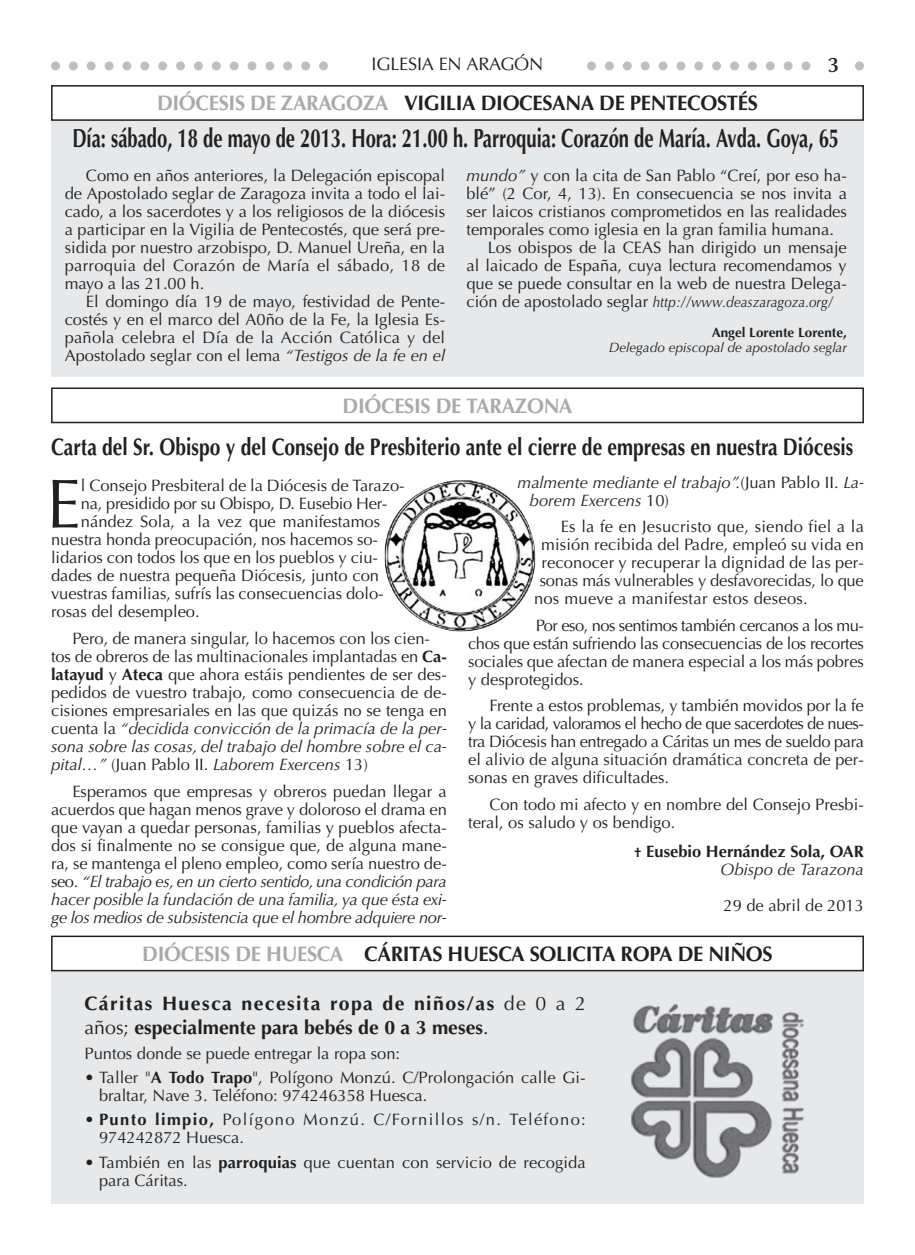
<style>
.page{position:relative;width:915px;height:1255px;background:#fff}
.page>*{position:absolute;margin:0;border:0;box-sizing:border-box;transform-origin:0 0}
.t1{font:69.3px "Optima";color:#231f20}
.t2{font:700 26.25px "Optima";color:#231f20;scale:.7 1}
.t3{font:700 24px "Optima";color:#231f20;scale:.8 1}
.t4{font:700 21px "Optima";letter-spacing:-.015em;color:#231f20}
.t5{font:700 21px "Optima";letter-spacing:-.015em;color:#a8a9ad}
.t6{font:600 21px "Optima LT Std";color:#231f20}
.t7{font:700 19.5px/24px "Optima";letter-spacing:.07em;color:#231f20}
.t8{font:18px "Optima LT Std";letter-spacing:-.01em;color:#231f20}
.t9{font:16.5px/18px "Optima";color:#231f20}
.t10{font:16.5px/18px "Optima";letter-spacing:.085em;color:#231f20}
.t11{font:italic 16.5px/18px "Optima";color:#231f20}
.t12{font:700 16.5px/18px "Optima";color:#231f20;text-align:right}
.t13{font:16.5px "Optima";letter-spacing:.02em;color:#231f20}
.t14{font:italic 15px "Optima";color:#231f20;scale:.9 1}
.t15{font:italic 13.5px/15px "Optima";color:#231f20;text-align:right}
.s1{color:#a8a9ad}
.s2{font-style:italic}
.s3{font-style:normal;font-size:16.5px}
.s4{font-weight:700;font-style:normal}
.s5{font-weight:700}
.s6{font-style:normal}
.s7{font-size:13.5px}
.s8{font-weight:400;font-style:italic}
.s9{font-weight:400}
</style>
<div class="page">
<div style="left:51px;top:120px;width:812px;height:257px;background:#e7e8e9"></div>
<div style="left:51px;top:969px;width:812px;height:234px;background:#e7e8e9"></div>
<svg style="left:51px;top:61px;width:812px;height:9px"></svg>
<div style="left:329px;top:52px;width:256px;height:26px;background:#fff"></div>
<div style="left:818px;top:51px;width:30px;height:30px;background:#fff"></div>
<div style="left:51px;top:85px;width:812px;height:36px;border:2px solid #231f20"></div>
<div style="left:51px;top:387px;width:812px;height:36px;border:2px solid #231f20"></div>
<div style="left:51px;top:935px;width:812px;height:36px;border:2px solid #231f20"></div>
<img style="left:384px;top:480px;width:151px;height:151px">
<img style="left:631px;top:1004px;width:173px;height:173px">
<p class="t8" style="left:371px;top:54px;width:173px">IGLESIA EN ARAGÓN</p>
<p class="t6" style="left:827px;top:58px;width:12px">3</p>
<p class="t4" style="left:157px;top:95px;width:602px"><span class="s1">DIÓCESIS DE ZARAGOZA</span> VIGILIA DIOCESANA DE PENTECOSTÉS</p>
<p class="t2" style="left:72px;top:128px;width:1096px">Día: sábado, 18 de mayo de 2013. Hora: 21.00 h. Parroquia: Corazón de María. Avda. Goya, 65</p>
<p class="t9" style="left:86px;top:168px;width:360px">Como en años anteriores, la Delegación episcopal</p>
<p class="t9" style="left:65px;top:186px;width:382px">de Apostolado seglar de Zaragoza invita a todo el lai-</p>
<p class="t9" style="left:65px;top:204px;width:382px">cado, a los sacerdotes y a los religiosos de la diócesis</p>
<p class="t9" style="left:65px;top:222px;width:382px">a participar en la Vigilia de Pentecostés, que será pre-</p>
<p class="t9" style="left:65px;top:240px;width:382px">sidida por nuestro arzobispo, D. Manuel Ureña, en la</p>
<p class="t13" style="left:65px;top:259px;width:382px">parroquia del Corazón de María el sábado, 18 de</p>
<p class="t9" style="left:65px;top:276px;width:141px">mayo a las 21.00 h.</p>
<p class="t9" style="left:86px;top:294px;width:360px">El domingo día 19 de mayo, festividad de Pente-</p>
<p class="t9" style="left:65px;top:312px;width:382px">costés y en el marco del A0ño de la Fe, la Iglesia Es-</p>
<p class="t9" style="left:65px;top:330px;width:382px">pañola celebra el Día de la Acción Católica y del</p>
<p class="t9" style="left:65px;top:348px;width:382px">Apostolado seglar con el lema <span class="s2">“Testigos de la fe en el</span></p>
<p class="t9" style="left:466px;top:168px;width:382px"><span class="s2">mundo”</span> y con la cita de San Pablo “Creí, por eso ha-</p>
<p class="t9" style="left:466px;top:186px;width:382px">blé” (2 Cor, 4, 13). En consecuencia se nos invita a</p>
<p class="t9" style="left:466px;top:204px;width:382px">ser laicos cristianos comprometidos en las realidades</p>
<p class="t9" style="left:466px;top:222px;width:369px">temporales como iglesia en la gran familia humana.</p>
<p class="t9" style="left:487px;top:240px;width:360px">Los obispos de la CEAS han dirigido un mensaje</p>
<p class="t9" style="left:466px;top:258px;width:382px">al laicado de España, cuya lectura recomendamos y</p>
<p class="t9" style="left:466px;top:276px;width:382px">que se puede consultar en la web de nuestra Delega-</p>
<p class="t14" style="left:466px;top:296px;width:409px"><span class="s3">ción de apostolado seglar</span> http://www.deaszaragoza.org/</p>
<p class="t15" style="left:608px;top:326px;width:239px"><span class="s4">Angel Lorente Lorente,<br></span>Delegado episcopal de apostolado seglar</p>
<p class="t5" style="left:342px;top:397px;width:231px">DIÓCESIS DE TARAZONA</p>
<p class="t3" style="left:51px;top:437px;width:1004px">Carta del Sr. Obispo y del Consejo de Presbiterio ante el cierre de empresas en nuestra Diócesis</p>
<p class="t1" style="left:46px;top:475px;width:36px">E</p>
<p class="t9" style="left:81px;top:478px;width:325px">l Consejo Presbiteral de la Diócesis de Tarazo-</p>
<p class="t9" style="left:81px;top:496px;width:308px">na, presidido por su Obispo, D. Eusebio Her-</p>
<p class="t9" style="left:81px;top:514px;width:300px">nández Sola, a la vez que manifestamos</p>
<p class="t9" style="left:51px;top:532px;width:328px">nuestra honda preocupación, nos hacemos so-</p>
<p class="t9" style="left:51px;top:550px;width:328px">lidarios con todos los que en los pueblos y ciu-</p>
<p class="t9" style="left:51px;top:568px;width:329px">dades de nuestra pequeña Diócesis, junto con</p>
<p class="t9" style="left:51px;top:586px;width:334px">vuestras familias, sufrís las consecuencias dolo-</p>
<p class="t9" style="left:51px;top:604px;width:150px">rosas del desempleo.</p>
<p class="t9" style="left:51px;top:631px;width:397px;text-indent:21px">Pero, de manera singular, lo hacemos con los cien&shy;tos de obreros de las multinacionales implantadas en <span class="s5">Ca&shy;latayud</span> y <span class="s5">Ateca</span> que ahora estáis pendientes de ser des&shy;pedidos de vuestro trabajo, como consecuencia de de&shy;cisiones empresariales en las que quizás no se tenga en cuenta la <span class="s2">“decidida convicción de la primacía de la per&shy;sona sobre las cosas, del trabajo del hombre sobre el ca&shy;pital…”</span> (Juan Pablo II. <span class="s2">Laborem Exercens</span> 13)</p>
<p class="t9" style="left:51px;top:783px;width:397px;text-align:justify;text-indent:21px">Esperamos que empresas y obreros puedan llegar a acuerdos que hagan menos grave y doloroso el drama en que vayan a quedar personas, familias y pueblos afecta&shy;dos si finalmente no se consigue que, de alguna mane&shy;ra, se mantenga el pleno empleo, como sería nuestro de&shy;seo. <span class="s2">“El trabajo es, en un cierto sentido, una condición para hacer posible la fundación de una familia, ya que ésta exi&shy;ge los medios de subsistencia que el hombre adquiere nor-</span></p>
<p class="t11" style="left:529px;top:474px;width:336px;text-indent:-12px">malmente mediante el trabajo”.<span class="s6">(Juan Pablo II.</span> La&shy;borem Exercens <span class="s6">10)</span></p>
<p class="t9" style="left:560px;top:519px;width:304px">Es la fe en Jesucristo que, siendo fiel a la</p>
<p class="t9" style="left:541px;top:537px;width:324px">misión recibida del Padre, empleó su vida en</p>
<p class="t9" style="left:541px;top:555px;width:324px">reconocer y recuperar la dignidad de las per-</p>
<p class="t9" style="left:539px;top:573px;width:325px">sonas más vulnerables y desfavorecidas, lo que</p>
<p class="t9" style="left:534px;top:591px;width:275px">nos mueve a manifestar estos deseos.</p>
<p class="t9" style="left:468px;top:617px;width:397px;text-align:justify;text-indent:68px">Por eso, nos sentimos también cercanos a los mu&shy;chos que están sufriendo las consecuencias de los recortes sociales que afectan de manera especial a los más pobres y desprotegidos.</p>
<p class="t9" style="left:468px;top:698px;width:397px;text-align:justify;text-indent:21px">Frente a estos problemas, y también movidos por la fe y la caridad, valoramos el hecho de que sacerdotes de nues&shy;tra Diócesis han entregado a Cáritas un mes de sueldo para el alivio de alguna situación dramática concreta de per&shy;sonas en graves dificultades.</p>
<p class="t9" style="left:468px;top:796px;width:397px;text-indent:21px">Con todo mi afecto y en nombre del Consejo Presbi&shy;teral, os saludo y os bendigo.</p>
<p class="t12" style="left:634px;top:844px;width:231px"><span class="s7">†</span> Eusebio Hernández Sola, OAR<br><span class="s8">Obispo de Tarazona</span></p>
<p class="t9" style="left:723px;top:898px;width:142px">29 de abril de 2013</p>
<p class="t4" style="left:142px;top:945px;width:631px"><span class="s1">DIÓCESIS DE HUESCA</span> CÁRITAS HUESCA SOLICITA ROPA DE NIÑOS</p>
<p class="t7" style="left:84px;top:993px;width:502px">Cáritas Huesca necesita ropa de niños/as <span class="s9">de 0 a 2 años;</span> especialmente para bebés de 0 a 3 meses<span class="s9">.</span></p>
<p class="t9" style="left:84px;top:1045px;width:317px">Puntos donde se puede entregar la ropa son:</p>
<p class="t9" style="left:99px;top:1069px;width:488px;text-indent:-14px">• Taller "<span class="s5">A Todo Trapo</span>", Polígono Monzú. C/Prolongación calle Gi&shy;braltar, Nave 3. Teléfono: 974246358 Huesca.</p>
<p class="t10" style="left:99px;top:1112px;width:488px;text-indent:-14px"><span class="s5">• Punto limpio,</span> Polígono Monzú. C/Fornillos s/n. Teléfono:<br>974242872 Huesca.</p>
<p class="t9" style="left:99px;top:1154px;width:488px;text-indent:-14px">• También en las <span class="s5">parroquias</span> que cuentan con servicio de recogida para Cáritas.</p>
</div>
